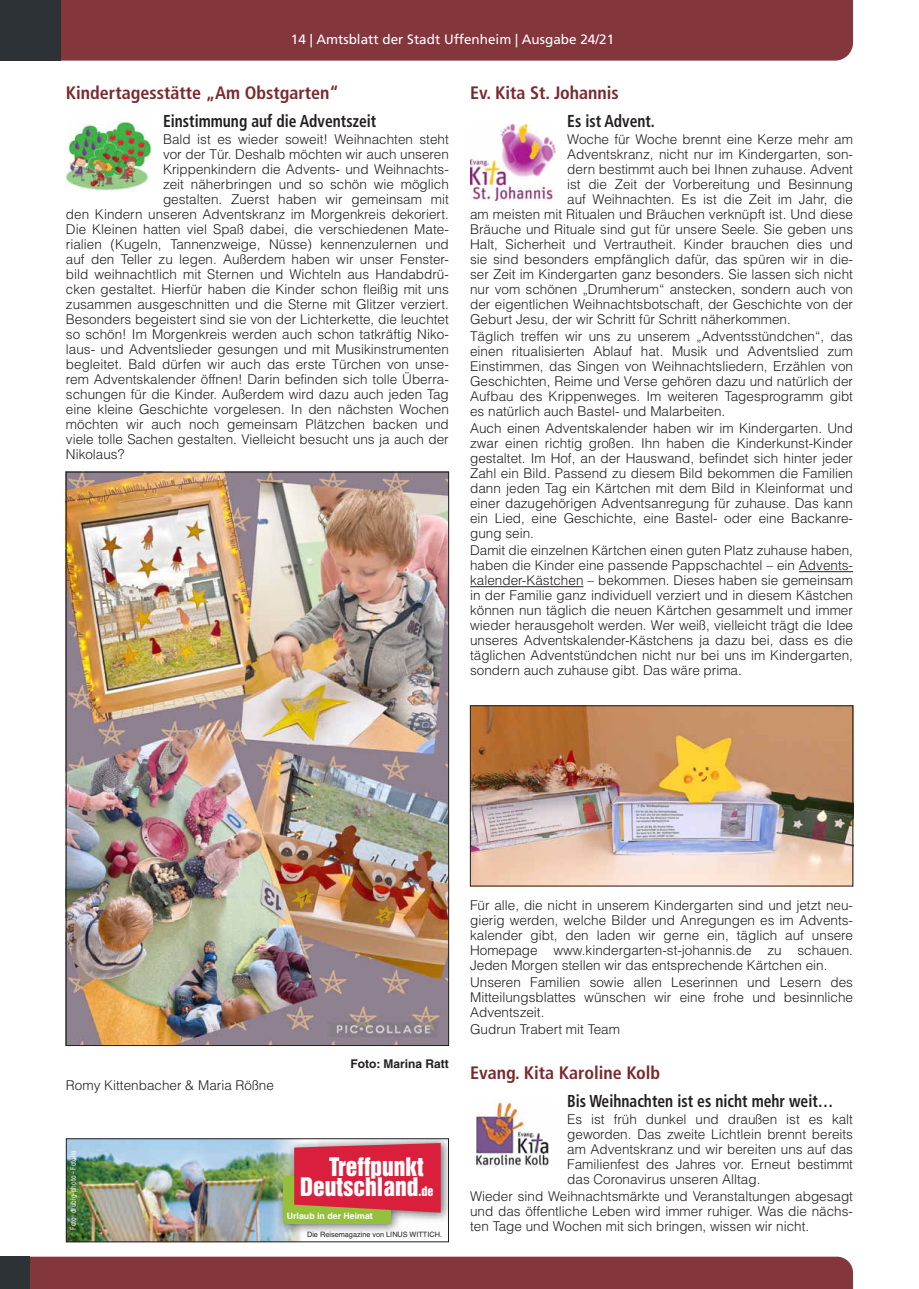
<style>
.page{position:relative;width:919px;height:1289px;background:#fff}
.page>*{position:absolute;margin:0;border:0;box-sizing:border-box;transform-origin:0 0}
.t1{font:23.4px/20.2px "Helvetica Inserat LT";color:#fff}
.t2{font:700 condensed 18px "Frutiger LT";color:#7a2a2d}
.t3{font:700 condensed 17.25px "Frutiger LT";color:#231f20;scale:.9 1}
.t4{font:300 13.5px/15px "Helvetica LT";color:#231f20;text-align:justify}
.t5{font:13.5px "Frutiger LT";color:#fff}
.t6{font:700 12px "Helvetica LT";color:#231f20}
.t7{font:700 8.85px "Helvetica LT";color:#fff}
.t8{font:700 7.8px "Frutiger LT";color:#fff}
.t9{font:7.35px "Helvetica LT";color:#231f20}
.t10{font:condensed 7.35px "Helvetica LT";color:#fff}
.s1{font-size:12px}
</style>
<div class="page">
<div style="left:30px;top:1256px;width:823px;height:32px;background:#83363c"></div>
<div style="left:0;top:1256px;width:30px;height:32px;background:#2c3235"></div>
<div style="left:61px;top:0;width:792px;height:61px;background:#83363c"></div>
<div style="left:0;top:0;width:61px;height:61px;background:#2c3235"></div>
<hr style="left:799px;top:571px;width:54px;height:1px;background:#231f20">
<hr style="left:470px;top:586px;width:113px;height:1px;background:#231f20">
<img style="left:470px;top:125px;width:85px;height:75px">
<img style="left:472px;top:707px;width:379px;height:177px">
<div style="left:470px;top:705px;width:383px;height:181px;border:1px solid #231f20"></div>
<img style="left:476px;top:1100px;width:73px;height:67px">
<img style="left:66px;top:119px;width:85px;height:72px">
<img style="left:68px;top:474px;width:379px;height:569px">
<img style="left:68px;top:1140px;width:234px;height:100px">
<img style="left:275px;top:1140px;width:172px;height:94px">
<div style="left:283px;top:1176px;width:108px;height:47px;background:#95c03c"></div>
<svg style="left:294px;top:1142px;width:146px;height:70px;background:#d72b44"></svg>
<div style="left:287px;top:1209px;width:100px;height:12px;background:#95c03c"></div>
<div style="left:66px;top:1138px;width:383px;height:104px;border:1px solid #231f20"></div>
<p class="t5" style="left:291px;top:32px;width:325px">14 | Amtsblatt der Stadt Uffenheim | Ausgabe 24/21</p>
<h2 class="t2" style="left:470px;top:82px;width:150px">Ev. Kita St. Johannis</h2>
<p class="t3" style="left:567px;top:110px;width:99px">Es ist Advent.</p>
<p class="t4" style="left:567px;top:131px;width:287px">Woche für Woche brennt eine Kerze mehr am</p>
<p class="t4" style="left:567px;top:146px;width:287px">Adventskranz, nicht nur im Kindergarten, son-</p>
<p class="t4" style="left:567px;top:161px;width:287px">dern bestimmt auch bei Ihnen zuhause. Advent</p>
<p class="t4" style="left:567px;top:176px;width:287px">ist die Zeit der Vorbereitung und Besinnung</p>
<p class="t4" style="left:567px;top:191px;width:287px">auf Weihnachten. Es ist die Zeit im Jahr, die</p>
<p class="t4" style="left:470px;top:206px;width:384px">am meisten mit Ritualen und Bräuchen verknüpft ist. Und diese</p>
<p class="t4" style="left:470px;top:221px;width:384px">Bräuche und Rituale sind gut für unsere Seele. Sie geben uns</p>
<p class="t4" style="left:470px;top:236px;width:384px">Halt, Sicherheit und Vertrautheit. Kinder brauchen dies und</p>
<p class="t4" style="left:470px;top:251px;width:384px">sie sind besonders empfänglich dafür, das spüren wir in die-</p>
<p class="t4" style="left:470px;top:266px;width:384px">ser Zeit im Kindergarten ganz besonders. Sie lassen sich nicht</p>
<p class="t4" style="left:470px;top:281px;width:384px">nur vom schönen „Drumherum“ anstecken, sondern auch von</p>
<p class="t4" style="left:470px;top:296px;width:384px">der eigentlichen Weihnachtsbotschaft, der Geschichte von der</p>
<p class="t4" style="left:470px;top:311px;width:319px">Geburt Jesu, der wir Schritt für Schritt näherkommen.</p>
<p class="t4" style="left:470px;top:328px;width:384px">Täglich treffen wir uns zu unserem „Adventsstündchen“, das einen ritualisierten Ablauf hat. Musik und Adventslied zum Einstimmen, das Singen von Weihnachtsliedern, Erzählen von Geschichten, Reime und Verse gehören dazu und natürlich der Aufbau des Krippenweges. Im weiteren Tagesprogramm gibt es natürlich auch Bastel- und Malarbeiten.</p>
<p class="t4" style="left:470px;top:420px;width:384px">Auch einen Adventskalender haben wir im Kindergarten. Und zwar einen richtig großen. Ihn haben die Kinderkunst-Kinder gestaltet. Im Hof, an der Hauswand, befindet sich hinter jeder Zahl ein Bild. Passend zu diesem Bild bekommen die Familien dann jeden Tag ein Kärtchen mit dem Bild in Kleinformat und einer dazugehörigen Adventsanregung für zuhause. Das kann ein Lied, eine Geschichte, eine Bastel- oder eine Backanre&shy;gung sein.</p>
<p class="t4" style="left:470px;top:543px;width:384px">Damit die einzelnen Kärtchen einen guten Platz zuhause haben, haben die Kinder eine passende Pappschachtel – ein Advents&shy;kalender-Kästchen – bekommen. Dieses haben sie gemeinsam in der Familie ganz individuell verziert und in diesem Kästchen können nun täglich die neuen Kärtchen gesammelt und immer wieder herausgeholt werden. Wer weiß, vielleicht trägt die Idee unseres Adventskalender-Kästchens ja dazu bei, dass es die täglichen Adventstündchen nicht nur bei uns im Kindergarten, sondern auch zuhause gibt. Das wäre prima.</p>
<h2 class="t2" style="left:66px;top:82px;width:274px">Kindertagesstätte „Am Obstgarten“</h2>
<p class="t3" style="left:163px;top:110px;width:238px">Einstimmung auf die Adventszeit</p>
<p class="t4" style="left:163px;top:131px;width:287px">Bald ist es wieder soweit! Weihnachten steht</p>
<p class="t4" style="left:163px;top:146px;width:287px">vor der Tür. Deshalb möchten wir auch unseren</p>
<p class="t4" style="left:163px;top:161px;width:287px">Krippenkindern die Advents- und Weihnachts-</p>
<p class="t4" style="left:163px;top:176px;width:287px">zeit näherbringen und so schön wie möglich</p>
<p class="t4" style="left:163px;top:191px;width:287px">gestalten. Zuerst haben wir gemeinsam mit</p>
<p class="t4" style="left:66px;top:206px;width:381px">den Kindern unseren Adventskranz im Morgenkreis dekoriert.</p>
<p class="t4" style="left:66px;top:221px;width:384px">Die Kleinen hatten viel Spaß dabei, die verschiedenen Mate-</p>
<p class="t4" style="left:66px;top:236px;width:384px">rialien (Kugeln, Tannenzweige, Nüsse) kennenzulernen und</p>
<p class="t4" style="left:66px;top:251px;width:384px">auf den Teller zu legen. Außerdem haben wir unser Fenster-</p>
<p class="t4" style="left:66px;top:266px;width:384px">bild weihnachtlich mit Sternen und Wichteln aus Handabdrü-</p>
<p class="t4" style="left:66px;top:281px;width:384px">cken gestaltet. Hierfür haben die Kinder schon fleißig mit uns</p>
<p class="t4" style="left:66px;top:296px;width:381px">zusammen ausgeschnitten und die Sterne mit Glitzer verziert.</p>
<p class="t4" style="left:66px;top:311px;width:384px">Besonders begeistert sind sie von der Lichterkette, die leuchtet</p>
<p class="t4" style="left:66px;top:326px;width:384px">so schön! Im Morgenkreis werden auch schon tatkräftig Niko-</p>
<p class="t4" style="left:66px;top:341px;width:384px">laus- und Adventslieder gesungen und mit Musikinstrumenten</p>
<p class="t4" style="left:66px;top:356px;width:384px">begleitet. Bald dürfen wir auch das erste Türchen von unse-</p>
<p class="t4" style="left:66px;top:371px;width:384px">rem Adventskalender öffnen! Darin befinden sich tolle Überra-</p>
<p class="t4" style="left:66px;top:386px;width:384px">schungen für die Kinder. Außerdem wird dazu auch jeden Tag</p>
<p class="t4" style="left:66px;top:401px;width:384px">eine kleine Geschichte vorgelesen. In den nächsten Wochen</p>
<p class="t4" style="left:66px;top:416px;width:384px">möchten wir auch noch gemeinsam Plätzchen backen und</p>
<p class="t4" style="left:66px;top:431px;width:384px">viele tolle Sachen gestalten. Vielleicht besucht uns ja auch der</p>
<p class="t4" style="left:66px;top:446px;width:60px">Nikolaus?</p>
<p class="t4" style="left:66px;top:1077px;width:209px">Romy Kittenbacher &amp; Maria Rößne</p>
<p class="t6" style="left:350px;top:1056px;width:100px">Foto: Marina Ratt</p>
<p class="t10" style="left:69px;top:1229px;width:81px;rotate:-90deg">Foto: drubig-photo - Fotolia</p>
<h1 class="t1" style="left:300px;top:1156px;width:134px;text-indent:29px">Treffpunkt<br>Deutschland<span class="s1">.de</span></h1>
<p class="t7" style="left:287px;top:1210px;width:87px">Urlaub in der Heimat</p>
<p class="t9" style="left:307px;top:1230px;width:136px">Die Reisemagazine von LINUS WITTICH.</p>
<p class="t8" style="left:300px;top:1210px;width:56px">Reisemagazine</p>
<p class="t4" style="left:470px;top:897px;width:384px;text-align:left">Für alle, die nicht in unserem Kindergarten sind und jetzt neu&shy;gierig werden, welche Bilder und Anregungen es im Advents&shy;kalender gibt, den laden wir gerne ein, täglich auf unsere Homepage www. kindergarten-st-johannis. de zu schauen.<br>Jeden Morgen stellen wir das entsprechende Kärtchen ein.</p>
<p class="t4" style="left:470px;top:974px;width:384px">Unseren Familien sowie allen Leserinnen und Lesern des Mitteilungsblattes wünschen wir eine frohe und besinnliche Adventszeit.</p>
<p class="t4" style="left:470px;top:1021px;width:151px">Gudrun Trabert mit Team</p>
<h2 class="t2" style="left:470px;top:1061px;width:191px">Evang. Kita Karoline Kolb</h2>
<p class="t3" style="left:567px;top:1090px;width:297px">Bis Weihnachten ist es nicht mehr weit…</p>
<p class="t4" style="left:567px;top:1111px;width:287px">Es ist früh dunkel und draußen ist es kalt geworden. Das zweite Lichtlein brennt bereits am Adventskranz und wir bereiten uns auf das Familienfest des Jahres vor. Erneut bestimmt das Coronavirus unseren Alltag.</p>
<p class="t4" style="left:470px;top:1188px;width:384px">Wieder sind Weihnachtsmärkte und Veranstaltungen abgesagt und das öffentliche Leben wird immer ruhiger. Was die nächs&shy;ten Tage und Wochen mit sich bringen, wissen wir nicht.</p>
</div>
